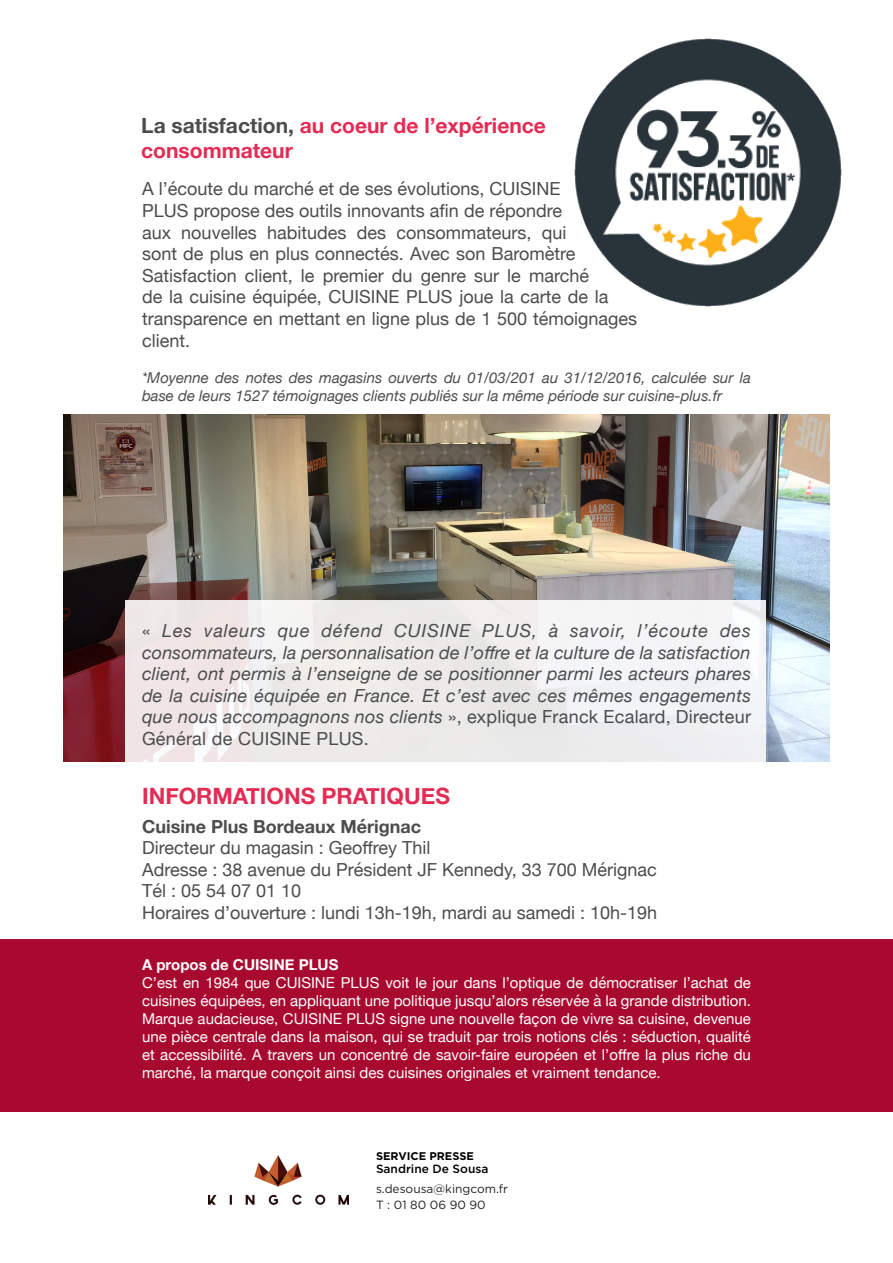
<style>
.page{position:relative;width:893px;height:1263px;background:#fff}
.page>*{position:absolute;margin:0;border:0;box-sizing:border-box;transform-origin:0 0}
.t1{font:700 22.5px "Helvetica Neue";color:#e42b54}
.t2{font:700 21px/25.2px "Helvetica Neue";color:#e42b54}
.t3{font:18px/21.6px "Helvetica Neue";color:#4b4c4d}
.t4{font:italic 18px/21.6px "Helvetica Neue";letter-spacing:.015em;color:#4b4c4d;text-align:justify}
.t5{font:700 18px "Helvetica Neue";color:#4b4c4d}
.t6{font:15px/18px "Helvetica Neue";color:#fff;text-align:justify}
.t7{font:italic 15px/18px "Helvetica Neue";color:#4b4c4d}
.t8{font:700 15px "Helvetica Neue";color:#fff}
.t9{font:11.85px "Gotham";color:#231f20}
.t10{font:500 11.85px "Gotham";color:#000001}
.t11{font:700 11.1px "Gotham";color:#000001}
.s1{color:#4b4c4d}
.s2{font-style:normal}
</style>
<div class="page">
<img style="left:64px;top:415px;width:765px;height:347px">
<div style="left:0;top:939px;width:893px;height:172px;background:#a8092f"></div>
<img style="left:209px;top:1156px;width:140px;height:49px">
<img style="left:574px;top:38px;width:268px;height:268px">
<svg style="left:125px;top:600px;width:640px;height:162px;fill:#f0ecea"></svg>
<p class="t2" style="left:141px;top:113px;width:406px"><span class="s1">La satisfaction,</span> au coeur de l’expérience consommateur</p>
<p class="t3" style="left:142px;top:179px;width:497px">A l’écoute du marché et de ses évolutions, CUISINE<br>PLUS propose des outils innovants afin de répondre<br>aux nouvelles habitudes des consommateurs, qui<br>sont de plus en plus connectés. Avec son Baromètre Satisfaction client, le premier du genre sur le marché<br>de la cuisine équipée, CUISINE PLUS joue la carte de la transparence en mettant en ligne plus de 1 500 témoignages client.</p>
<p class="t7" style="left:142px;top:369px;width:610px">*Moyenne des notes des magasins ouverts du 01/03/201 au 31/12/2016, calculée sur la base de leurs 1527 témoignages clients publiés sur la même période sur cuisine-plus.fr</p>
<p class="t4" style="left:142px;top:621px;width:610px"><span class="s2">«</span> Les valeurs que défend CUISINE PLUS, à savoir, l’écoute des consommateurs, la personnalisation de l’offre et la culture de la satisfaction client, ont permis à l’enseigne de se positionner parmi les acteurs phares de la cuisine équipée en France. Et c’est avec ces mêmes engagements que nous accompagnons nos clients <span class="s2">», explique Franck Ecalard, Directeur Général de CUISINE PLUS.</span></p>
<p class="t1" style="left:142px;top:778px;width:309px">INFORMATIONS PRATIQUES</p>
<p class="t5" style="left:142px;top:812px;width:280px">Cuisine Plus Bordeaux Mérignac</p>
<p class="t3" style="left:142px;top:838px;width:290px">Directeur du magasin : Geoffrey Thil</p>
<p class="t3" style="left:142px;top:860px;width:516px">Adresse : 38 avenue du Président JF Kennedy, 33 700 Mérignac</p>
<p class="t3" style="left:142px;top:881px;width:161px">Tél : 05 54 07 01 10</p>
<p class="t3" style="left:142px;top:903px;width:517px">Horaires d’ouverture : lundi 13h-19h, mardi au samedi : 10h-19h</p>
<p class="t8" style="left:142px;top:952px;width:198px">A propos de CUISINE PLUS</p>
<p class="t6" style="left:142px;top:974px;width:610px">C’est en 1984 que CUISINE PLUS voit le jour dans l’optique de démocratiser l’achat de cuisines équipées, en appliquant une politique jusqu’alors réservée à la grande distribution.<br>Marque audacieuse, CUISINE PLUS signe une nouvelle façon de vivre sa cuisine, devenue une pièce centrale dans la maison, qui se traduit par trois notions clés : séduction, qualité et accessibilité. A travers un concentré de savoir-faire européen et l’offre la plus riche du marché, la marque conçoit ainsi des cuisines originales et vraiment tendance.</p>
<p class="t11" style="left:376px;top:1150px;width:100px">SERVICE PRESSE</p>
<p class="t10" style="left:376px;top:1162px;width:114px">Sandrine De Sousa</p>
<p class="t9" style="left:376px;top:1182px;width:134px">s.desousa@kingcom.fr</p>
<p class="t9" style="left:376px;top:1198px;width:111px">T : 01 80 06 90 90</p>
</div>
